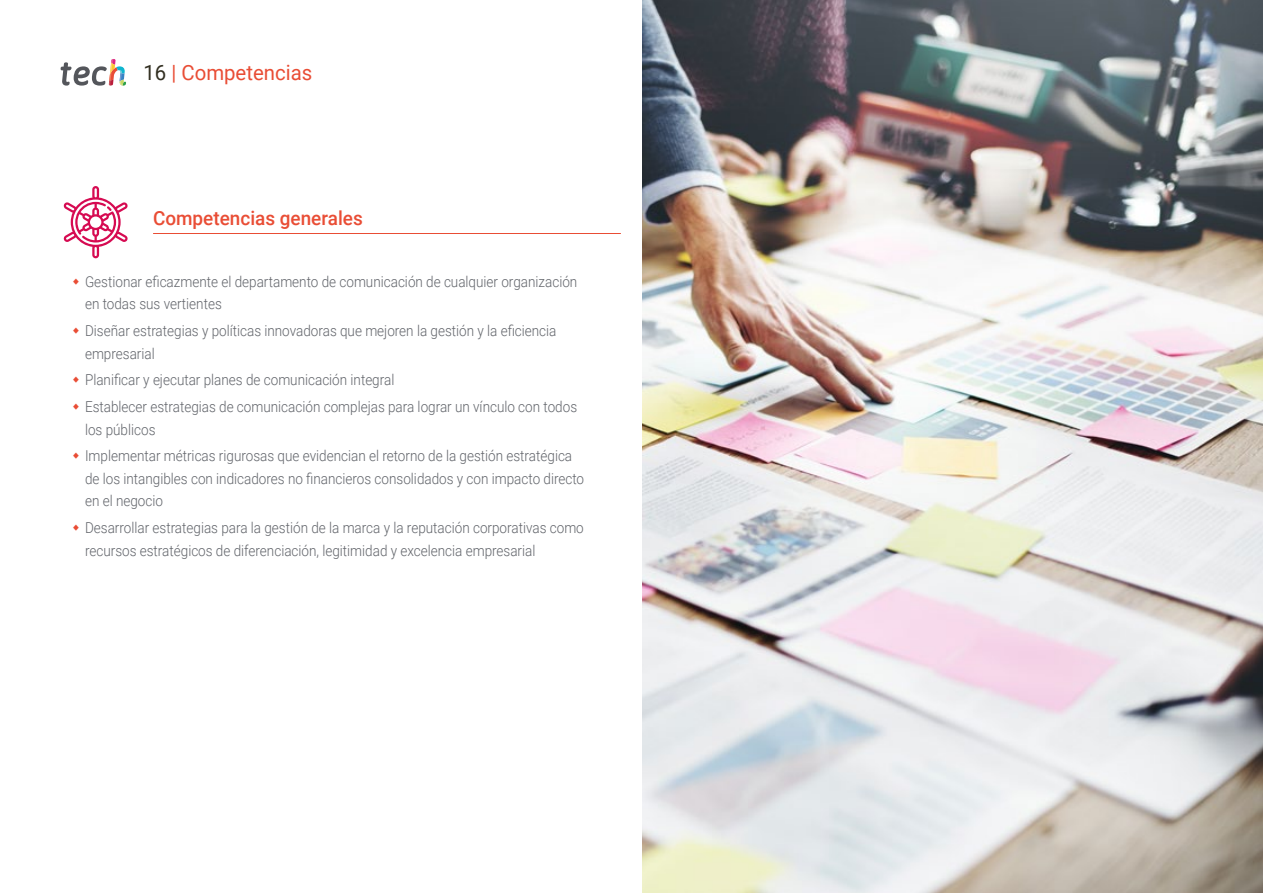
<style>
.page{position:relative;width:1263px;height:893px;background:#fff}
.page>*{position:absolute;margin:0;border:0;box-sizing:border-box;transform-origin:0 0}
.t1{font:21px "Roboto";color:#e94d35}
.t2{font:500 19.5px "Roboto";color:#e94d35}
.t3{font:300 15px/22.5px "Roboto";color:#61646a;scale:.9 1}
.s1{color:#312e20}
</style>
<div class="page">
<hr style="left:153px;top:233px;width:468px;height:1px;background:#e94d35">
<svg style="left:63px;top:186px;width:65px;height:72px"></svg>
<svg style="left:61px;top:59px;width:65px;height:27px"></svg>
<img style="left:642px;top:0;width:621px;height:893px">
<h1 class="t1" style="left:144px;top:57px;width:170px"><span class="s1">16</span> | Competencias</h1>
<h2 class="t2" style="left:153px;top:205px;width:211px">Competencias generales</h2>
<p class="t3" style="left:85px;top:270px;width:548px">Gestionar eficazmente el departamento de comunicación de cualquier organización en todas sus vertientes</p>
<p class="t3" style="left:85px;top:319px;width:525px">Diseñar estrategias y políticas innovadoras que mejoren la gestión y la eficiencia empresarial</p>
<p class="t3" style="left:85px;top:366px;width:548px;line-height:26.7px">Planificar y ejecutar planes de comunicación integral<br>Establecer estrategias de comunicación complejas para lograr un vínculo con todos</p>
<p class="t3" style="left:85px;top:415px;width:543px;line-height:26.7px">los públicos<br>Implementar métricas rigurosas que evidencian el retorno de la gestión estratégica</p>
<p class="t3" style="left:85px;top:467px;width:556px">de los intangibles con indicadores no financieros consolidados y con impacto directo en el negocio</p>
<p class="t3" style="left:85px;top:516px;width:556px">Desarrollar estrategias para la gestión de la marca y la reputación corporativas como recursos estratégicos de diferenciación, legitimidad y excelencia empresarial</p>
</div>
